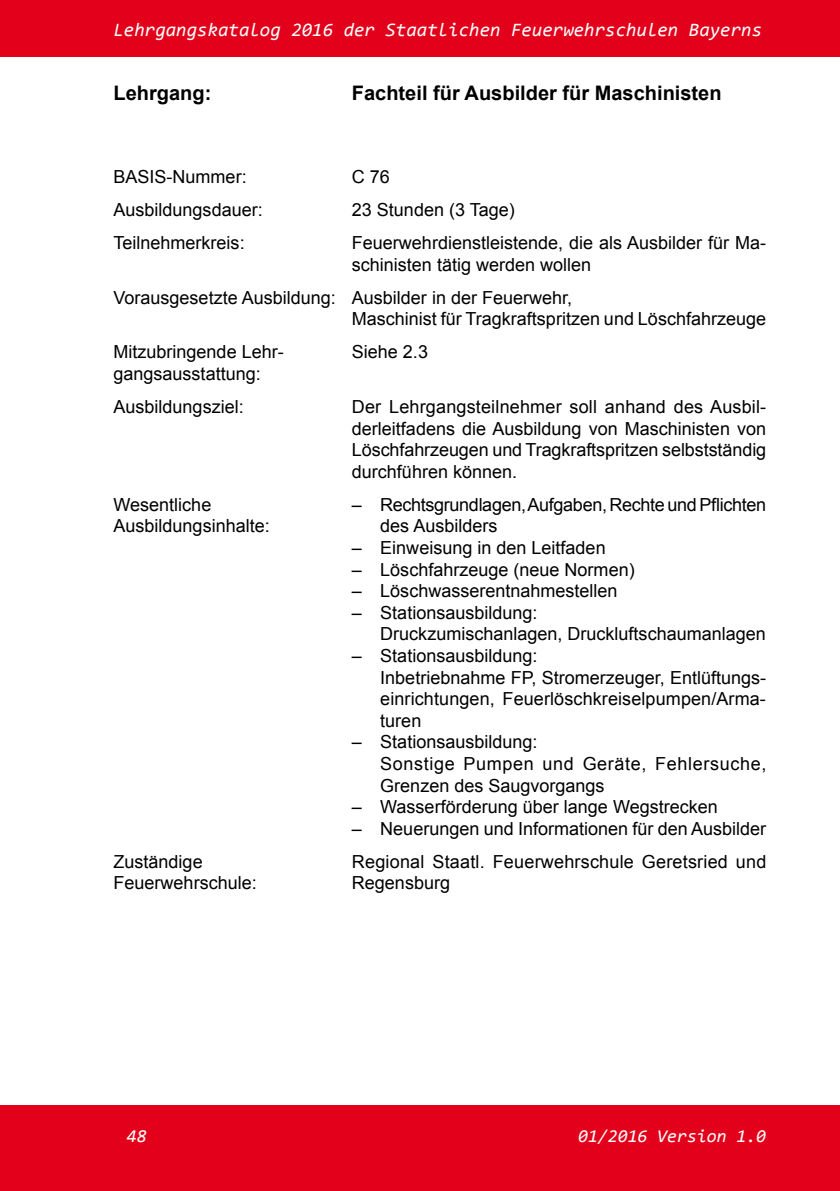
<style>
.page{position:relative;width:840px;height:1191px;background:#fff}
.page>*{position:absolute;margin:0;border:0;box-sizing:border-box;transform-origin:0 0}
.t1{font:700 20px "Arial";color:#000}
.t2{font:italic 19px "Consolas";color:#fff}
.t3{font:18px/21.6px "Arial";color:#000}
.t4{font:18px "Arial";letter-spacing:-.02em;color:#000}
.t5{font:italic 18px "Consolas";color:#fff}
</style>
<div class="page">
<div style="left:0;top:1105px;width:839px;height:86px;background:#e2001a"></div>
<div style="left:0;top:0;width:839px;height:56px;background:#e2001a"></div>
<p class="t2" style="left:113px;top:17px;width:649px">Lehrgangskatalog 2016 der Staatlichen Feuerwehrschulen Bayerns</p>
<p class="t1" style="left:113px;top:79px;width:99px">Lehrgang:</p>
<p class="t1" style="left:352px;top:79px;width:371px">Fachteil für Ausbilder für Maschinisten</p>
<p class="t3" style="left:113px;top:166px;width:135px">BASIS-Nummer:</p>
<p class="t3" style="left:351px;top:166px;width:40px">C 76</p>
<p class="t3" style="left:113px;top:199px;width:151px">Ausbildungsdauer:</p>
<p class="t3" style="left:351px;top:199px;width:164px">23 Stunden (3 Tage)</p>
<p class="t3" style="left:113px;top:232px;width:133px">Teilnehmerkreis:</p>
<p class="t3" style="left:351px;top:232px;width:415px">Feuerwehrdienstleistende, die als Ausbilder für Ma&shy;schinisten tätig werden wollen</p>
<p class="t3" style="left:351px;top:287px;width:415px;text-indent:-238px">Vorausgesetzte Ausbildung: Ausbilder in der Feuerwehr,<br>Maschinist für Tragkraftspritzen und Löschfahrzeuge</p>
<p class="t3" style="left:113px;top:341px;width:172px">Mitzubringende Lehr-</p>
<p class="t3" style="left:351px;top:341px;width:78px">Siehe 2.3</p>
<p class="t3" style="left:113px;top:357px;width:149px;line-height:33px">gangsausstattung:<br>Ausbildungsziel:</p>
<p class="t3" style="left:352px;top:396px;width:415px;text-align:justify">Der Lehrgangsteilnehmer soll anhand des Ausbil&shy;derleitfadens die Ausbildung von Maschinisten von Löschfahrzeugen und Tragkraftspritzen selbstständig durchführen können.</p>
<p class="t3" style="left:113px;top:494px;width:99px">Wesentliche</p>
<p class="t4" style="left:352px;top:492px;width:415px">– Rechtsgrundlagen,Aufgaben, Rechte und Pflichten</p>
<p class="t3" style="left:113px;top:515px;width:158px">Ausbildungsinhalte:</p>
<p class="t3" style="left:380px;top:515px;width:119px">des Ausbilders</p>
<p class="t3" style="left:352px;top:537px;width:255px">– Einweisung in den Leitfaden</p>
<p class="t3" style="left:352px;top:558px;width:284px">– Löschfahrzeuge (neue Normen)</p>
<p class="t3" style="left:352px;top:580px;width:267px">– Löschwasserentnahmestellen</p>
<p class="t3" style="left:380px;top:602px;width:387px;text-indent:-28px">– Stationsausbildung:<br>Druckzumischanlagen, Druckluftschaumanlagen</p>
<p class="t3" style="left:380px;top:645px;width:387px;text-indent:-28px">– Stationsausbildung:<br>Inbetriebnahme FP, Stromerzeuger, Entlüftungs&shy;einrichtungen, Feuerlöschkreiselpumpen/Arma&shy;turen</p>
<p class="t3" style="left:380px;top:731px;width:387px;text-indent:-28px">– Stationsausbildung:<br>Sonstige Pumpen und Geräte, Fehlersuche,<br>Grenzen des Saugvorgangs</p>
<p class="t3" style="left:352px;top:796px;width:367px">– Wasserförderung über lange Wegstrecken</p>
<p class="t3" style="left:352px;top:818px;width:415px">– Neuerungen und Informationen für den Ausbilder</p>
<p class="t3" style="left:113px;top:850px;width:91px">Zuständige</p>
<p class="t3" style="left:352px;top:850px;width:416px">Regional Staatl. Feuerwehrschule Geretsried und</p>
<p class="t3" style="left:113px;top:872px;width:145px">Feuerwehrschule:</p>
<p class="t3" style="left:352px;top:872px;width:100px">Regensburg</p>
<p class="t5" style="left:127px;top:1123px;width:21px">48</p>
<p class="t5" style="left:577px;top:1123px;width:189px">01/2016 Version 1.0</p>
</div>
